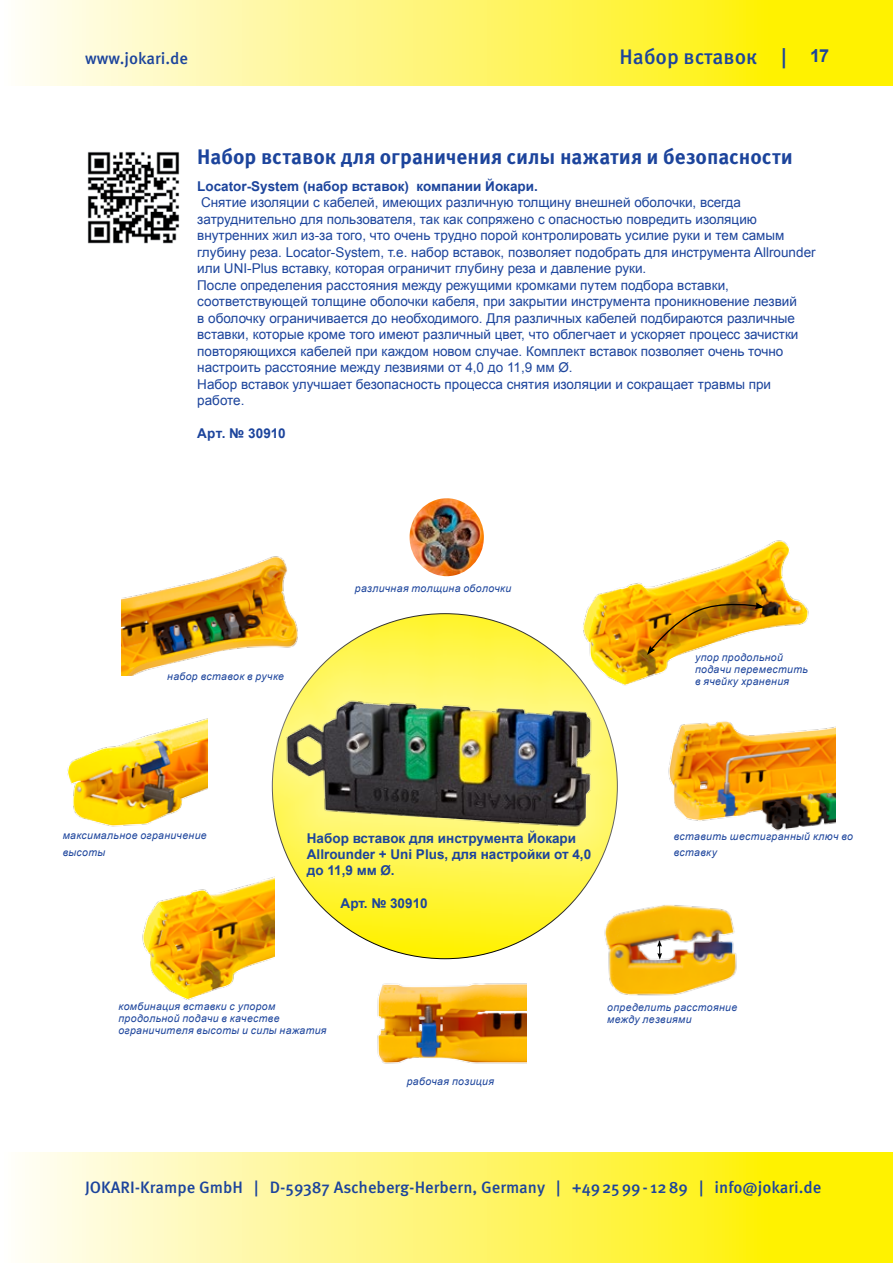
<style>
.page{position:relative;width:893px;height:1263px;background:#fff}
.page>*{position:absolute;margin:0;border:0;box-sizing:border-box;transform-origin:0 0}
.t1{font:700 21px "Meta Pro";color:#1c449c}
.t2{font:500 21px "Meta Pro";color:#1c449c}
.t3{font:700 18px "Arial";color:#1c449c}
.t4{font:500 16.5px "Meta Pro";color:#1c449c}
.t5{font:13.5px/16.5px "Arial";color:#1c449c}
.t6{font:700 13.5px/16.2px "Arial";color:#1c449c}
.t7{font:italic 10.5px/12px "Arial";letter-spacing:.03em;color:#1c449c}
</style>
<div class="page">
<div style="left:0;top:0;width:893px;height:86px;background:linear-gradient(to right,#fffcf8,#fff000)"></div>
<div style="left:0;top:1152px;width:893px;height:111px;background:linear-gradient(to right,#fffcf8,#fff000)"></div>
<hr style="left:0;top:0;width:1px;height:85px;background:#fff">
<hr style="left:0;top:1152px;width:1px;height:111px;background:#fff">
<img style="left:87px;top:152px;width:93px;height:92px">
<svg style="left:271px;top:576px;width:347px;height:382px"></svg>
<img style="left:276px;top:680px;width:336px;height:150px">
<img style="left:410px;top:498px;width:74px;height:78px">
<img style="left:122px;top:556px;width:193px;height:120px">
<img style="left:67px;top:718px;width:141px;height:109px">
<img style="left:142px;top:870px;width:132px;height:130px">
<img style="left:377px;top:983px;width:150px;height:81px">
<img style="left:668px;top:721px;width:168px;height:110px">
<img style="left:594px;top:894px;width:143px;height:102px">
<svg style="left:657px;top:940px;width:5px;height:19px"></svg>
<img style="left:580px;top:540px;width:229px;height:156px">
<svg style="left:647px;top:600px;width:117px;height:55px"></svg>
<h1 class="t2" style="left:620px;top:43px;width:169px">Набор вставок |</h1>
<p class="t4" style="left:85px;top:48px;width:105px">www.jokari.de</p>
<h2 class="t3" style="left:810px;top:44px;width:20px">17</h2>
<h1 class="t1" style="left:197px;top:144px;width:597px">Набор вставок для ограничения силы нажатия и безопасности</h1>
<p class="t6" style="left:197px;top:178px;width:342px">Locator-System (набор вставок) компании Йокари.</p>
<p class="t5" style="left:197px;top:194px;width:620px">Снятие изоляции с кабелей, имеющих различную толщину внешней оболочки, всегда затруднительно для пользователя, так как сопряжено с опасностью повредить изоляцию внутренних жил из-за того, что очень трудно порой контролировать усилие руки и тем самым глубину реза. Locator-System, т.е. набор вставок, позволяет подобрать для инструмента Allrounder или UNI-Plus вставку, которая ограничит глубину реза и давление руки.<br>После определения расстояния между режущими кромками путем подбора вставки, соответствующей толщине оболочки кабеля, при закрытии инструмента проникновение лезвий<br>в оболочку ограничивается до необходимого. Для различных кабелей подбираются различные вставки, которые кроме того имеют различный цвет, что облегчает и ускоряет процесс зачистки повторяющихся кабелей при каждом новом случае. Комплект вставок позволяет очень точно настроить расстояние между лезвиями от 4,0 до 11,9 мм Ø.<br>Набор вставок улучшает безопасность процесса снятия изоляции и сокращает травмы при работе.</p>
<p class="t6" style="left:197px;top:426px;width:90px">Арт. № 30910</p>
<p class="t7" style="left:167px;top:670px;width:118px">набор вставок в ручке</p>
<p class="t7" style="left:355px;top:582px;width:158px">различная толщина оболочки</p>
<p class="t7" style="left:695px;top:652px;width:114px">упор продольной подачи переместить в ячейку хранения</p>
<p class="t7" style="left:63px;top:827px;width:146px;line-height:16.5px">максимальное ограничение высоты</p>
<p class="t6" style="left:307px;top:830px;width:286px">Набор вставок для инструмента Йокари<br>Allrounder + Uni Plus, для настройки от 4,0 до 11,9 мм Ø.</p>
<p class="t6" style="left:341px;top:895px;width:89px">Арт. № 30910</p>
<p class="t7" style="left:674px;top:828px;width:181px;line-height:16.5px">вставить шестигранный ключ во вставку</p>
<p class="t7" style="left:118px;top:1000px;width:210px">комбинация вставки с упором продольной подачи в качестве ограничителя высоты и силы нажатия</p>
<p class="t7" style="left:407px;top:1075px;width:89px">рабочая позиция</p>
<p class="t7" style="left:607px;top:1001px;width:131px">определить расстояние между лезвиями</p>
<p class="t4" style="left:85px;top:1177px;width:738px">JOKARI-Krampe GmbH | D-59387 Ascheberg-Herbern, Germany | +492599- 1289 | info@jokari.de</p>
</div>
